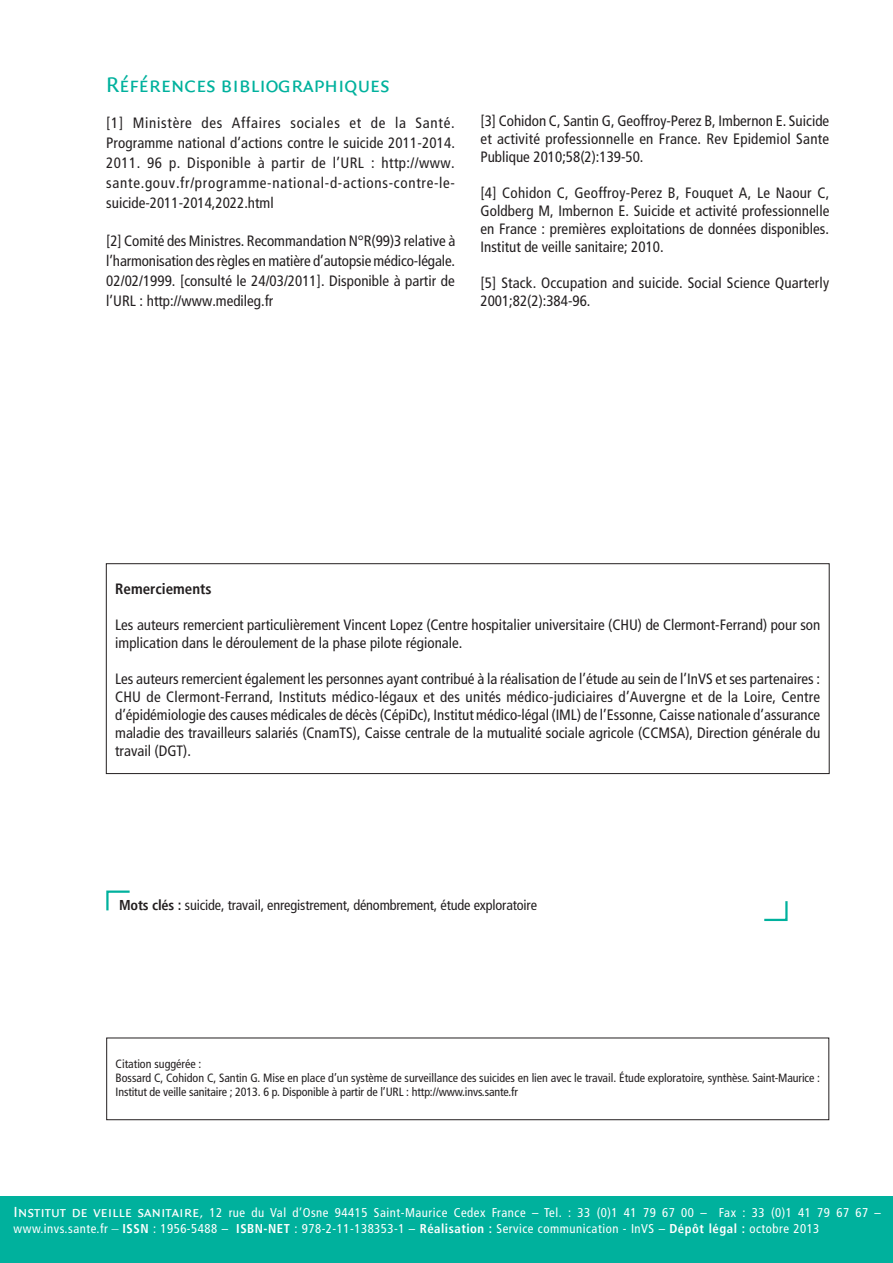
<style>
.page{position:relative;width:893px;height:1263px;background:#fff}
.page>*{position:absolute;margin:0;border:0;box-sizing:border-box;transform-origin:0 0}
.T1{font:22.5px "Quadraat Sans Caps";letter-spacing:-.01em;color:#00b19d}
.Texte{font:condensed 15px/18px "Frutiger";color:#231f20;text-align:justify}
.Texte-2{font:700 condensed 15px "Frutiger";color:#231f20}
._4eCouv_TextCourantF{font:condensed 14.25px "Frutiger";letter-spacing:-.01em;color:#231f20}
.t1{font:condensed 12.75px/15.3px "Frutiger";letter-spacing:.04em;color:#fff}
._4eCouv_encartCitati{font:condensed 12px/14.4px "Frutiger";color:#231f20}
.s1{font-weight:700}
.s2{font-family:"Quadraat Sans Caps";font-stretch:normal;font-size:15.75px}
.s3{font-family:"Apollo";font-stretch:normal;font-size:15px}
.s4{font-family:"Apollo";font-weight:600;font-stretch:normal;font-size:13.5px}
</style>
<div class="page">
<div style="left:0;top:1197px;width:893px;height:66px;background:#00b19d"></div>
<div style="left:106px;top:1037px;width:723px;height:83px;border:1px solid #231f20"></div>
<svg style="left:106px;top:890px;width:24px;height:21px"></svg>
<svg style="left:764px;top:901px;width:24px;height:20px"></svg>
<div style="left:106px;top:563px;width:724px;height:211px;border:1px solid #231f20"></div>
<p class="T1" style="left:106px;top:72px;width:285px">Références bibliographiques</p>
<p class="Texte" style="left:106px;top:113px;width:350px;line-height:20px">[1] Ministère des Affaires sociales et de la Santé.<br>Programme national d’actions contre le suicide 2011-2014.<br>2011. 96 p. Disponible à partir de l’URL : http://www. sante.gouv.fr/programme-national-d-actions-contre-le&shy;suicide-2011-2014,2022.html</p>
<p class="Texte" style="left:106px;top:231px;width:350px;line-height:20px">[2] Comité des Ministres. Recommandation N°R(99)3 relative à l’harmonisation des règles en matière d’autopsie médico-légale.<br>02/02/1999. [consulté le 24/03/2011]. Disponible à partir de l’URL : http://www.medileg.fr</p>
<p class="Texte" style="left:480px;top:112px;width:350px">[3] Cohidon C, Santin G, Geoffroy-Perez B, Imbernon E. Suicide et activité professionnelle en France. Rev Epidemiol Sante Publique 2010;58(2):139-50.</p>
<p class="Texte" style="left:480px;top:184px;width:350px">[4] Cohidon C, Geoffroy-Perez B, Fouquet A, Le Naour C, Goldberg M, Imbernon E. Suicide et activité professionnelle en France : premières exploitations de données disponibles.<br>Institut de veille sanitaire; 2010.</p>
<p class="Texte" style="left:480px;top:274px;width:350px">[5] Stack. Occupation and suicide. Social Science Quarterly<br>2001;82(2):384-96.</p>
<p class="Texte-2" style="left:115px;top:580px;width:98px">Remerciements</p>
<p class="Texte" style="left:115px;top:616px;width:707px">Les auteurs remercient particulièrement Vincent Lopez (Centre hospitalier universitaire (CHU) de Clermont-Ferrand) pour son implication dans le déroulement de la phase pilote régionale.</p>
<p class="Texte" style="left:115px;top:670px;width:707px">Les auteurs remercient également les personnes ayant contribué à la réalisation de l’étude au sein de l’InVS et ses partenaires :<br>CHU de Clermont-Ferrand, Instituts médico-légaux et des unités médico-judiciaires d’Auvergne et de la Loire, Centre d’épidémiologie des causes médicales de décès (CépiDc), Institut médico-légal (IML) de l’Essonne, Caisse nationale d’assurance maladie des travailleurs salariés (CnamTS), Caisse centrale de la mutualité sociale agricole (CCMSA), Direction générale du travail (DGT).</p>
<p class="_4eCouv_TextCourantF" style="left:119px;top:897px;width:419px"><span class="s1">Mots clés :</span> suicide, travail, enregistrement, dénombrement, étude exploratoire</p>
<p class="_4eCouv_encartCitati" style="left:116px;top:1056px;width:87px">Citation suggérée :</p>
<p class="_4eCouv_encartCitati" style="left:116px;top:1071px;width:706px">Bossard C, Cohidon C, Santin G. Mise en place d’un système de surveillance des suicides en lien avec le travail. Étude exploratoire, synthèse. Saint-Maurice :<br>Institut de veille sanitaire ; 2013. 6 p. Disponible à partir de l’URL : http://www.invs.sante.fr</p>
<p class="t1" style="left:14px;top:1205px;width:869px"><span class="s2">Institut de veille sanitaire</span><span class="s3">,</span> 12 rue du Val d’Osne 94415 Saint-Maurice Cedex France – Tel. : 33 (0)1 41 79 67 00 – Fax : 33 (0)1 41 79 67 67 – www.invs.sante.fr <span class="s4">–</span> <span class="s1">ISSN</span> : 1956-5488 – <span class="s1">ISBN-NET</span> : 978-2-11-138353-1 – <span class="s1">Réalisation :</span> Service communication - InVS – <span class="s1">Dépôt légal :</span> octobre 2013</p>
</div>
